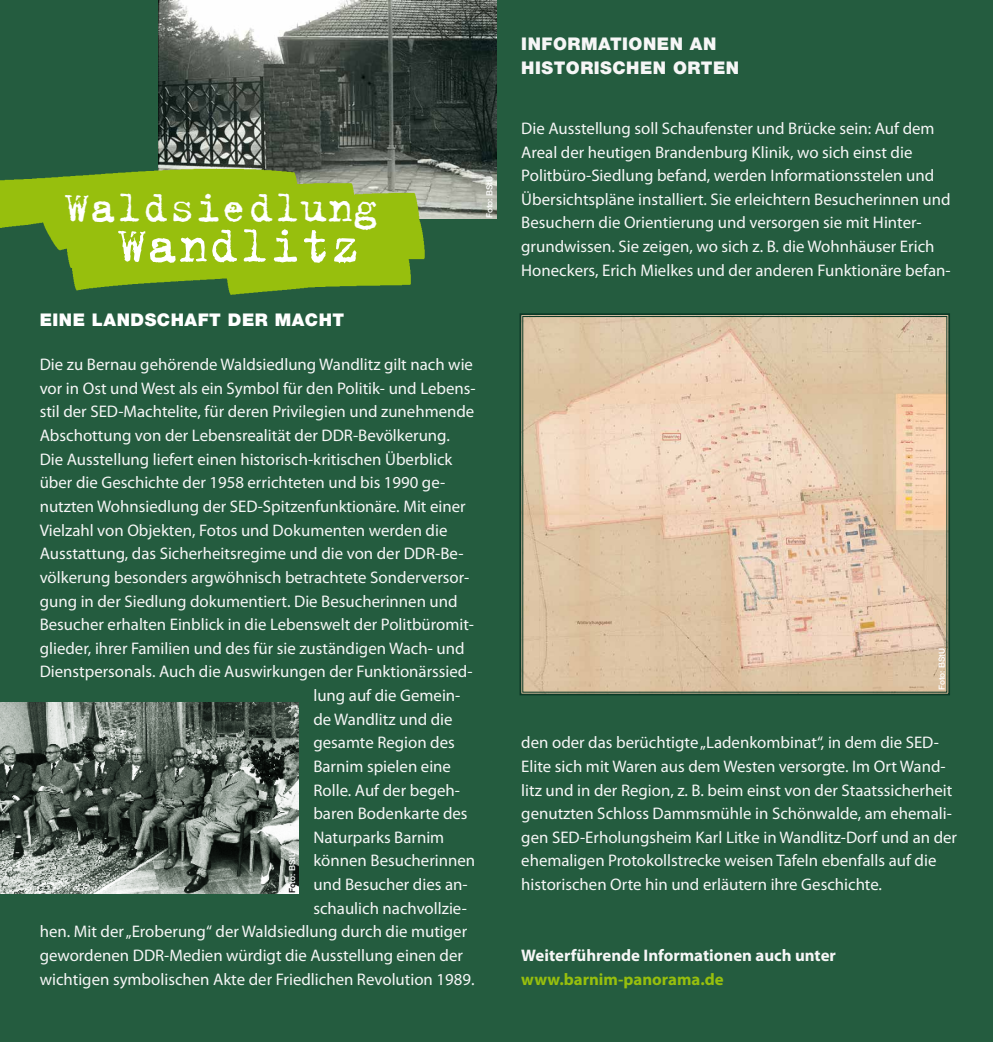
<style>
.page{position:relative;width:993px;height:1042px;background:#fff}
.page>*{position:absolute;margin:0;border:0;box-sizing:border-box;transform-origin:0 0}
.t1{font:55.82px "Trixie Text";color:#fff}
.t2{font:47.77px "Trixie Text";color:#fff}
.t3{font:900 17.5px/24.5px "Helvetica Neue LT Std";letter-spacing:.03em;color:#f6f6f6}
.t4{font:900 17.5px "Helvetica Neue LT Std";letter-spacing:.03em;color:#fff}
.t5{font:16.8px/23.6px "Myriad Pro";color:#f6f6f6}
.t6{font:700 16.8px "Myriad Pro";color:#f6f6f6}
.t7{font:700 16.8px "Myriad Pro";color:#97bf0d}
.t8{font:500 8.4px "Helvetica Neue LT Std";color:#fff}
.s1{color:#000}
</style>
<div class="page">
<div style="left:0;top:0;width:992px;height:1042px;background:#245c3f"></div>
<img style="left:0;top:702px;width:298px;height:192px">
<img style="left:159px;top:0;width:337px;height:219px">
<svg style="left:519px;top:313px;width:431px;height:383px;background:#ddc5a8"></svg>
<img style="left:0;top:160px;width:425px;height:134px">
<h2 class="t2" style="left:64px;top:179px;width:317px">Waldsiedlung</h2>
<h1 class="t1" style="left:116px;top:212px;width:247px">Wandlitz</h1>
<p class="t8" style="left:484px;top:218px;width:44px;rotate:-90deg">Foto: BStU</p>
<p class="t4" style="left:40px;top:310px;width:306px">EINE LANDSCHAFT DER MACHT</p>
<p class="t5" style="left:40px;top:352px;width:434px">Die zu Bernau gehörende Waldsiedlung Wandlitz gilt nach wie</p>
<p class="t5" style="left:40px;top:376px;width:437px">vor in Ost und West als ein Symbol für den Politik- und Lebens-</p>
<p class="t5" style="left:40px;top:400px;width:436px">stil der SED-Machtelite, für deren Privilegien und zunehmende</p>
<p class="t5" style="left:40px;top:423px;width:411px">Abschottung von der Lebensrealität der DDR-Bevölkerung.</p>
<p class="t5" style="left:40px;top:447px;width:414px">Die Ausstellung liefert einen historisch-kritischen Überblick</p>
<p class="t5" style="left:40px;top:471px;width:407px">über die Geschichte der 1958 errichteten und bis 1990 ge-</p>
<p class="t5" style="left:40px;top:494px;width:427px">nutzten Wohnsiedlung der SED-Spitzenfunktionäre. Mit einer</p>
<p class="t5" style="left:40px;top:518px;width:409px">Vielzahl von Objekten, Fotos und Dokumenten werden die</p>
<p class="t5" style="left:40px;top:541px;width:425px">Ausstattung, das Sicherheitsregime und die von der DDR-Be-</p>
<p class="t5" style="left:40px;top:565px;width:431px">völkerung besonders argwöhnisch betrachtete Sonderversor-</p>
<p class="t5" style="left:40px;top:589px;width:419px">gung in der Siedlung dokumentiert. Die Besucherinnen und</p>
<p class="t5" style="left:40px;top:612px;width:435px">Besucher erhalten Einblick in die Lebenswelt der Politbüromit-</p>
<p class="t5" style="left:40px;top:636px;width:426px">glieder, ihrer Familien und des für sie zuständigen Wach- und</p>
<p class="t5" style="left:40px;top:660px;width:434px">Dienstpersonals. Auch die Auswirkungen der Funktionärssied-</p>
<p class="t5" style="left:313px;top:683px;width:148px">lung auf die Gemein-</p>
<p class="t5" style="left:313px;top:707px;width:141px">de Wandlitz und die</p>
<p class="t5" style="left:313px;top:730px;width:143px">gesamte Region des</p>
<p class="t5" style="left:313px;top:754px;width:139px">Barnim spielen eine</p>
<p class="t5" style="left:313px;top:778px;width:148px">Rolle. Auf der begeh-</p>
<p class="t5" style="left:313px;top:801px;width:156px">baren Bodenkarte des</p>
<p class="t5" style="left:313px;top:825px;width:132px">Naturparks Barnim</p>
<p class="t5" style="left:313px;top:849px;width:163px">können Besucherinnen</p>
<p class="t5" style="left:313px;top:872px;width:156px">und Besucher dies an-</p>
<p class="t5" style="left:313px;top:896px;width:155px">schaulich nachvollzie-</p>
<p class="t5" style="left:40px;top:919px;width:429px">hen. Mit der „Eroberung“ der Waldsiedlung durch die mutiger</p>
<p class="t5" style="left:40px;top:943px;width:424px">gewordenen DDR-Medien würdigt die Ausstellung einen der</p>
<p class="t5" style="left:40px;top:967px;width:436px">wichtigen symbolischen Akte der Friedlichen Revolution 1989.</p>
<p class="t8" style="left:287px;top:893px;width:44px;rotate:-90deg"><span class="s1">Fo</span>to: BStU</p>
<p class="t3" style="left:521px;top:31px;width:219px">INFORMATIONEN AN<br>HISTORISCHEN ORTEN</p>
<p class="t5" style="left:521px;top:116px;width:430px">Die Ausstellung soll Schaufenster und Brücke sein: Auf dem Areal der heutigen Brandenburg Klinik, wo sich einst die Politbüro-Siedlung befand, werden Informationsstelen und Übersichtspläne installiert. Sie erleichtern Besucherinnen und Besuchern die Orientierung und versorgen sie mit Hinter&shy;grundwissen. Sie zeigen, wo sich z. B. die Wohnhäuser Erich Honeckers, Erich Mielkes und der anderen Funktionäre befan-</p>
<p class="t8" style="left:936px;top:690px;width:44px;rotate:-90deg">Foto: BStU</p>
<p class="t5" style="left:521px;top:730px;width:437px">den oder das berüchtigte „Ladenkombinat“, in dem die SED-Elite sich mit Waren aus dem Westen versorgte. Im Ort Wand&shy;litz und in der Region, z. B. beim einst von der Staatssicherheit genutzten Schloss Dammsmühle in Schönwalde, am ehemali&shy;gen SED-Erholungsheim Karl Litke in Wandlitz-Dorf und an der ehemaligen Protokollstrecke weisen Tafeln ebenfalls auf die historischen Orte hin und erläutern ihre Geschichte.</p>
<p class="t6" style="left:521px;top:944px;width:316px">Weiterführende Informationen auch unter</p>
<p class="t7" style="left:521px;top:968px;width:204px">www.barnim-panorama.de</p>
</div>
